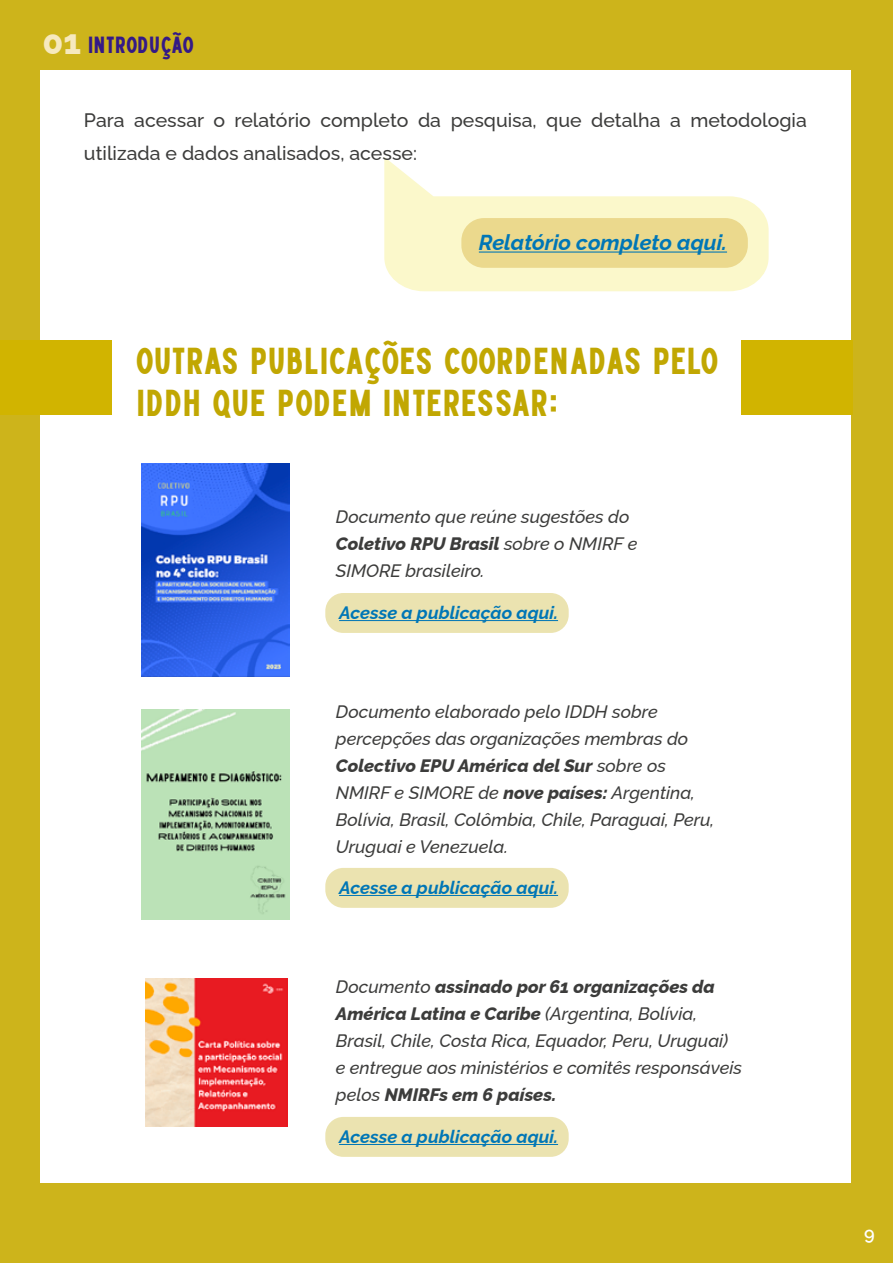
<style>
.page{position:relative;width:893px;height:1263px;background:#cdb41b}
.page>*{position:absolute;margin:0;border:0;box-sizing:border-box;transform-origin:0 0}
.t1{font:37.5px/42px "High Cruiser";letter-spacing:-.01em;color:#c1a702}
.t2{font:23.4px "High Cruiser";color:#341a86}
.t3{font:italic 700 21.6px "Raleway";color:#0076b6}
.t4{font:500 19.5px/33px "Raleway";color:#3c3c3b}
.t5{font:italic 500 18px/27px "Raleway";color:#3c3c3b}
.t6{font:italic 700 18px "Raleway";color:#0076b6}
.t7{font:600 18px "Raleway";color:#fff}
.s1{font-family:"Raleway";font-weight:800;font-size:34.05px;color:#f6e9be}
.s2{font-weight:800}
</style>
<div class="page">
<div style="left:40px;top:70px;width:810px;height:1112px;background:#fff"></div>
<div style="left:325px;top:593px;width:244px;height:40px;background:#ebe3b0;border-radius:18px"></div>
<div style="left:325px;top:1117px;width:244px;height:40px;background:#ebe3b0;border-radius:18px"></div>
<div style="left:325px;top:868px;width:244px;height:40px;background:#ebe3b0;border-radius:18px"></div>
<hr style="left:339px;top:620px;width:219px;height:1px;background:#0076b6">
<hr style="left:339px;top:1144px;width:219px;height:1px;background:#0076b6">
<hr style="left:339px;top:895px;width:219px;height:1px;background:#0076b6">
<img style="left:142px;top:463px;width:148px;height:213px">
<img style="left:142px;top:710px;width:148px;height:209px">
<img style="left:145px;top:978px;width:143px;height:148px">
<div style="left:0;top:340px;width:112px;height:75px;background:#d1b400"></div>
<div style="left:741px;top:340px;width:112px;height:75px;background:#d1b400"></div>
<svg style="left:384px;top:157px;width:385px;height:134px;fill:#fbf8cb"></svg>
<div style="left:462px;top:219px;width:285px;height:48px;background:#ebd98d;border-radius:22px"></div>
<div style="left:461px;top:218px;width:287px;height:50px;border:2px solid #c89406;border-radius:22px"></div>
<hr style="left:479px;top:251px;width:248px;height:2px;background:#0076b6">
<p class="t2" style="left:43px;top:31px;width:153px"><span class="s1">01</span> INTRODUÇÃO</p>
<p class="t4" style="left:84px;top:101px;width:724px">Para acessar o relatório completo da pesquisa, que detalha a metodologia utilizada e dados analisados, acesse:</p>
<p class="t3" style="left:479px;top:225px;width:250px">Relatório completo aqui.</p>
<h1 class="t1" style="left:136px;top:340px;width:584px">OUTRAS PUBLICAÇÕES COORDENADAS PELO<br>IDDH QUE PODEM INTERESSAR:</h1>
<p class="t5" style="left:336px;top:501px;width:303px">Documento que reúne sugestões do<br><span class="s2">Coletivo RPU Brasil</span> sobre o NMIRF e<br>SIMORE brasileiro.</p>
<p class="t6" style="left:339px;top:598px;width:220px">Acesse a publicação aqui.</p>
<p class="t5" style="left:336px;top:696px;width:380px">Documento elaborado pelo IDDH sobre percepções das organizações membras do <span class="s2">Colectivo EPU América del Sur</span> sobre os NMIRF e SIMORE de <span class="s2">nove países:</span> Argentina, Bolívia, Brasil, Colômbia, Chile, Paraguai, Peru, Uruguai e Venezuela.</p>
<p class="t6" style="left:339px;top:873px;width:220px">Acesse a publicação aqui.</p>
<p class="t5" style="left:336px;top:971px;width:408px">Documento <span class="s2">assinado por 61 organizações da América Latina e Caribe</span> (Argentina, Bolívia, Brasil, Chile, Costa Rica, Equador, Peru, Uruguai) e entregue aos ministérios e comitês responsáveis pelos <span class="s2">NMIRFs em 6 países.</span></p>
<p class="t6" style="left:339px;top:1122px;width:220px">Acesse a publicação aqui.</p>
<p class="t7" style="left:864px;top:1219px;width:12px">9</p>
</div>
